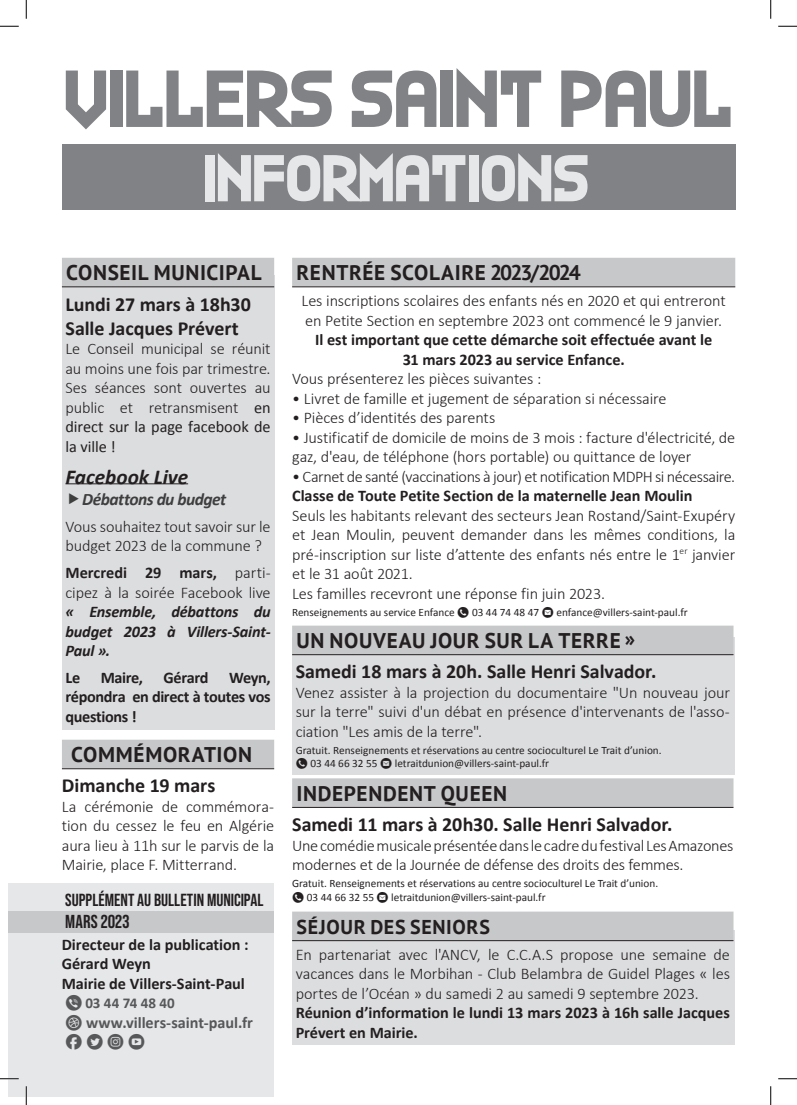
<style>
.page{position:relative;width:797px;height:1105px;background:#fff}
.page>*{position:absolute;margin:0;border:0;box-sizing:border-box;transform-origin:0 0}
.t1{font:82.5px "Plan G";color:#808285}
.t2{font:67.62px "Plan G";color:#e6e7e9}
.t3{font:700 21.25px "PT Sans";letter-spacing:.03em;color:#231f20}
.t4{font:italic 700 21.25px "Calibri";letter-spacing:-.005em;color:#231f20}
.t5{font:700 20px/24px "Calibri";letter-spacing:-.005em;color:#231f20}
.t6{font:700 20px "PT Sans";letter-spacing:.03em;color:#231f20}
.t7{font:700 18.75px "Bebas Neue Pro";letter-spacing:.005em;color:#231f20}
.t8{font:700 17.5px "Bebas Neue Pro";color:#231f20}
.t9{font:italic 700 17.5px "Calibri";letter-spacing:-.03em;color:#3e3e3f}
.t10{font:300 16.25px/19.5px "Calibri";letter-spacing:-.01em;color:#231f20}
.t11{font:700 16.25px/19.5px "Calibri";letter-spacing:-.005em;color:#231f20}
.t12{font:300 16.25px "Calibri";letter-spacing:-.03em;color:#231f20}
.t13{font:italic 700 16.25px/19.5px "Calibri";letter-spacing:-.01em;color:#231f20;text-align:justify}
.t14{font:700 16.25px "Calibri";letter-spacing:-.005em;color:#57585a}
.t15{font:16.25px "typeecon";color:#57585a}
.t16{font:700 15px "Calibri";letter-spacing:.01em;color:#57585a}
.t17{font:11.25px/13.5px "Calibri";color:#231f20}
.s1{font-weight:400}
.s2{font-weight:700}
.s3{font-family:"typeecon";font-weight:400;font-size:16.25px}
.s4{font-family:"typeecon";font-weight:400}
.s5{font-family:"typeecon"}
</style>
<div class="page">
<div style="left:292px;top:637px;width:443px;height:137px;background:#dcdddf"></div>
<div style="left:292px;top:930px;width:443px;height:114px;background:#dcdddf"></div>
<div style="left:62px;top:275px;width:212px;height:455px;background:#dcdddf"></div>
<div style="left:62px;top:144px;width:673px;height:66px;background:#808285"></div>
<div style="left:9px;top:883px;width:265px;height:213px;background:#e6e7e9"></div>
<div style="left:9px;top:906px;width:265px;height:24px;background:linear-gradient(to right,#e6e7e9,#e6e7e9)"></div>
<div style="left:9px;top:912px;width:265px;height:21px;background:#c7c8ca"></div>
<div style="left:62px;top:258px;width:212px;height:28px;background:#c7c8ca"></div>
<hr style="left:62px;top:286px;width:212px;height:1px;background:#231f20">
<hr style="left:65px;top:483px;width:123px;height:1px;background:#231f20">
<div style="left:62px;top:740px;width:212px;height:28px;background:#c7c8ca"></div>
<hr style="left:62px;top:768px;width:212px;height:1px;background:#231f20">
<div style="left:292px;top:258px;width:443px;height:28px;background:#c7c8ca"></div>
<hr style="left:292px;top:286px;width:443px;height:1px;background:#231f20">
<div style="left:292px;top:626px;width:441px;height:28px;background:#c7c8ca"></div>
<hr style="left:292px;top:654px;width:441px;height:1px;background:#231f20">
<div style="left:292px;top:778px;width:441px;height:29px;background:#c7c8ca"></div>
<hr style="left:292px;top:807px;width:441px;height:1px;background:#231f20">
<div style="left:292px;top:911px;width:441px;height:29px;background:#c7c8ca"></div>
<hr style="left:292px;top:940px;width:441px;height:1px;background:#231f20">
<svg style="left:0;top:25px;width:19px;height:2px"></svg>
<svg style="left:778px;top:25px;width:19px;height:2px"></svg>
<svg style="left:0;top:1078px;width:19px;height:1px"></svg>
<svg style="left:778px;top:1078px;width:19px;height:1px"></svg>
<svg style="left:25px;top:0;width:2px;height:19px"></svg>
<svg style="left:25px;top:1086px;width:2px;height:19px"></svg>
<svg style="left:770px;top:0;width:1px;height:19px"></svg>
<svg style="left:770px;top:1086px;width:1px;height:19px"></svg>
<h1 class="t1" style="left:66px;top:62px;width:670px">VILLERS SAINT PAUL</h1>
<h2 class="t2" style="left:205px;top:148px;width:387px">INFORMATIONS</h2>
<h3 class="t3" style="left:66px;top:259px;width:197px">CONSEIL MUNICIPAL</h3>
<p class="t5" style="left:65px;top:291px;width:187px">Lundi 27 mars à 18h30<br>Salle Jacques Prévert</p>
<p class="t10" style="left:65px;top:339px;width:207px;text-align:justify">Le Conseil municipal se réunit au moins une fois par trimestre.<br>Ses séances sont ouvertes au public et retransmisent <span class="s1">en direct sur la page facebook de la ville !</span></p>
<h3 class="t4" style="left:65px;top:462px;width:124px">Facebook Live</h3>
<p class="t9" style="left:82px;top:487px;width:146px">Débattons du budget</p>
<p class="t10" style="left:65px;top:517px;width:207px">Vous souhaitez tout savoir sur le budget 2023 de la commune ?</p>
<p class="t10" style="left:65px;top:563px;width:207px"><span class="s2">Mercredi 29 mars,</span> parti&shy;cipez à la soirée Facebook live</p>
<p class="t13" style="left:65px;top:601px;width:207px">« Ensemble, débattons du budget 2023 à Villers-Saint-Paul ».</p>
<p class="t11" style="left:65px;top:667px;width:16px">Le</p>
<p class="t11" style="left:101px;top:667px;width:44px">Maire,</p>
<p class="t11" style="left:163px;top:667px;width:47px">Gérard</p>
<p class="t11" style="left:65px;top:667px;width:207px;text-align:justify;text-indent:164px">Weyn, répondra en direct à toutes vos questions !</p>
<h3 class="t3" style="left:71px;top:741px;width:182px">COMMÉMORATION</h3>
<p class="t5" style="left:62px;top:773px;width:155px">Dimanche 19 mars</p>
<p class="t10" style="left:62px;top:797px;width:214px;text-align:justify">La cérémonie de commémora&shy;tion du cessez le feu en Algérie aura lieu à 11h sur le parvis de la Mairie, place F. Mitterrand.</p>
<p class="t8" style="left:65px;top:890px;width:200px">SUPPLÉMENT AU BULLETIN MUNICIPAL</p>
<p class="t7" style="left:65px;top:911px;width:66px">MARS 2023</p>
<p class="t11" style="left:62px;top:934px;width:189px">Directeur de la publication :<br>Gérard Weyn<br>Mairie de Villers-Saint-Paul</p>
<p class="t16" style="left:65px;top:992px;width:111px"><span class="s3">Z</span> 03 44 74 48 40</p>
<p class="t14" style="left:65px;top:1011px;width:189px"><span class="s4">D</span> www.villers-saint-paul.fr</p>
<p class="t15" style="left:65px;top:1034px;width:81px">F T I Y</p>
<h3 class="t3" style="left:296px;top:259px;width:286px">RENTRÉE SCOLAIRE 2023/2024</h3>
<p class="t10" style="left:301px;top:291px;width:425px">Les inscriptions scolaires des enfants nés en 2020 et qui entreront en Petite Section en septembre 2023 ont commencé le 9 janvier.</p>
<p class="t11" style="left:315px;top:329px;width:399px;text-align:center">Il est important que cette démarche soit effectuée avant le<br>31 mars 2023 au service Enfance.</p>
<p class="t10" style="left:292px;top:369px;width:251px">Vous présenterez les pièces suivantes :</p>
<p class="t10" style="left:292px;top:388px;width:376px">• Livret de famille et jugement de séparation si nécessaire</p>
<p class="t10" style="left:292px;top:408px;width:205px">• Pièces d’identités des parents</p>
<p class="t10" style="left:292px;top:427px;width:444px">• Justificatif de domicile de moins de 3 mois : facture d'électricité, de gaz, d'eau, de téléphone (hors portable) ou quittance de loyer</p>
<p class="t12" style="left:292px;top:466px;width:444px">• Carnet de santé (vaccinations à jour) et notification MDPH si nécessaire.</p>
<p class="t11" style="left:292px;top:485px;width:402px">Classe de Toute Petite Section de la maternelle Jean Moulin</p>
<p class="t10" style="left:292px;top:505px;width:444px">Seuls les habitants relevant des secteurs Jean Rostand/Saint-Exupéry et Jean Moulin, peuvent demander dans les mêmes conditions, la pré-inscription sur liste d’attente des enfants nés entre le 1<sup>er</sup> janvier et le 31 août 2021.<br>Les familles recevront une réponse fin juin 2023.</p>
<p class="t17" style="left:292px;top:605px;width:397px">Renseignements au service Enfance <span class="s5">N</span> 03 44 74 48 47 <span class="s5">E</span> enfance@villers-saint-paul.fr</p>
<h3 class="t3" style="left:296px;top:627px;width:340px">UN NOUVEAU JOUR SUR LA TERRE »</h3>
<p class="t5" style="left:296px;top:659px;width:362px">Samedi 18 mars à 20h. Salle Henri Salvador.</p>
<p class="t10" style="left:296px;top:682px;width:436px;text-align:justify">Venez assister à la projection du documentaire "Un nouveau jour sur la terre" suivi d'un débat en présence d'intervenants de l'asso&shy;ciation "Les amis de la terre".</p>
<p class="t17" style="left:296px;top:743px;width:367px">Gratuit. Renseignements et réservations au centre socioculturel Le Trait d’union.<br><span class="s5">N</span> 03 44 66 32 55 <span class="s5">E</span> letraitdunion@villers-saint-paul.fr</p>
<h3 class="t3" style="left:296px;top:779px;width:212px">INDEPENDENT QUEEN</h3>
<p class="t5" style="left:292px;top:812px;width:382px">Samedi 11 mars à 20h30. Salle Henri Salvador.</p>
<p class="t10" style="left:292px;top:835px;width:443px">Une comédie musicale présentée dans le cadre du festival Les Amazones modernes et de la Journée de défense des droits des femmes.</p>
<p class="t17" style="left:292px;top:876px;width:367px">Gratuit. Renseignements et réservations au centre socioculturel Le Trait d’union.<br><span class="s5">N</span> 03 44 66 32 55 <span class="s5">E</span> letraitdunion@villers-saint-paul.fr</p>
<p class="t6" style="left:296px;top:914px;width:195px">SÉJOUR DES SENIORS</p>
<p class="t10" style="left:296px;top:944px;width:436px;text-align:justify">En partenariat avec l'ANCV, le C.C.A.S propose une semaine de vacances dans le Morbihan - Club Belambra de Guidel Plages « les portes de l’Océan » du samedi 2 au samedi 9 septembre 2023.</p>
<p class="t11" style="left:296px;top:1003px;width:436px">Réunion d’information le lundi 13 mars 2023 à 16h salle Jacques<br>Prévert en Mairie.</p>
</div>
